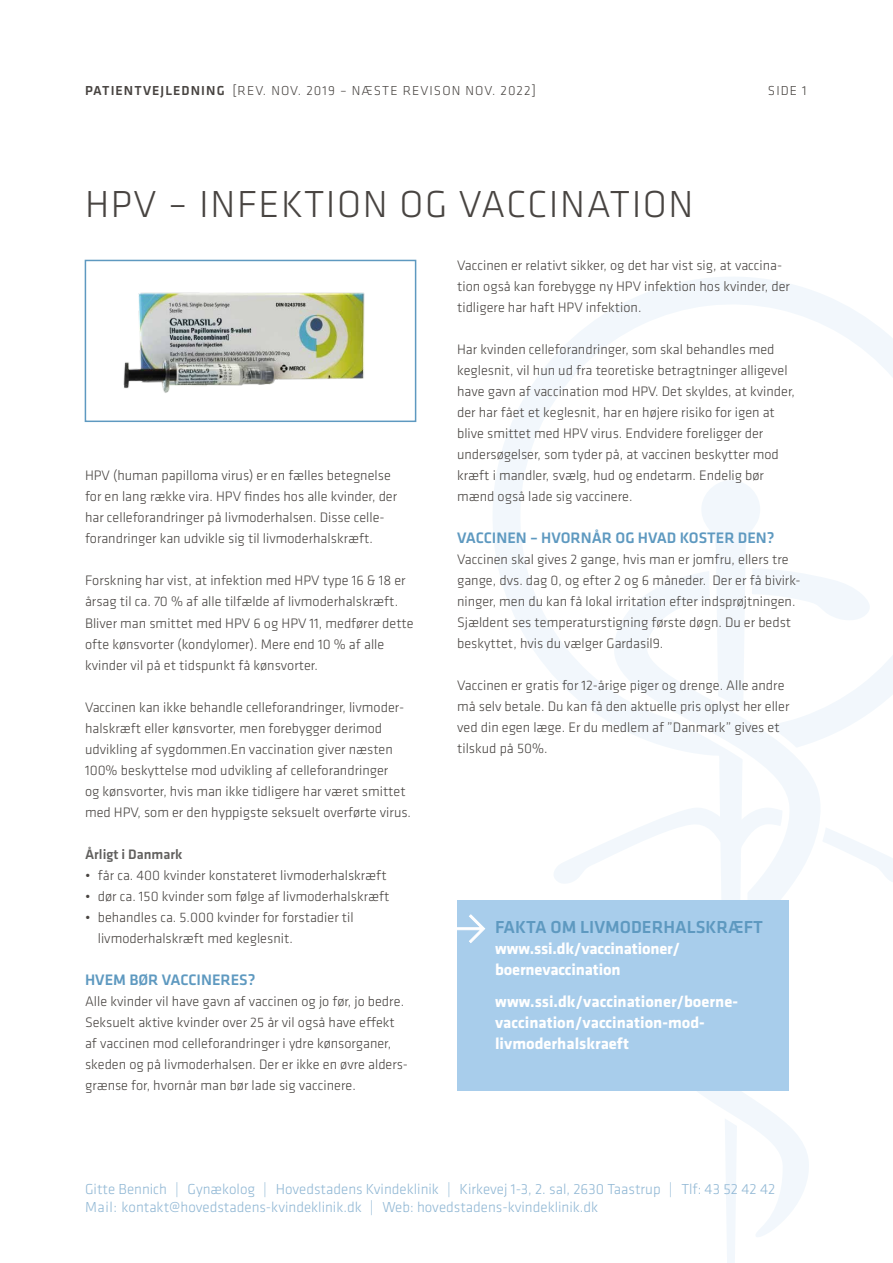
<style>
.page{position:relative;width:893px;height:1263px;background:#fff}
.page>*{position:absolute;margin:0;border:0;box-sizing:border-box;transform-origin:0 0}
.t1{font:300 39px "Klavika";letter-spacing:.04em;color:#484441}
.t2{font:500 18px "Klavika";color:#5e99c0}
.t3{font:700 16.5px/21px "Klavika";color:#fff}
.t4{font:500 15.75px "Klavika";color:#5e99c0}
.t5{font:300 15px/18px "Klavika";color:#90b7d4}
.t6{font:300 14.25px/21px "Klavika";color:#484441}
.t7{font:500 14.25px "Klavika";color:#61605e}
.t8{font:300 13.5px "Klavika";letter-spacing:.08em;color:#484441}
.s1{font-weight:500}
</style>
<div class="page">
<svg style="left:727px;top:1238px;width:8px;height:25px"></svg>
<svg style="left:697px;top:1080px;width:112px;height:158px"></svg>
<svg style="left:493px;top:277px;width:400px;height:803px"></svg>
<svg style="left:700px;top:478px;width:173px;height:232px"></svg>
<div style="left:457px;top:900px;width:331px;height:191px;background:#a8cdeb"></div>
<svg style="left:457px;top:914px;width:29px;height:29px"></svg>
<img style="left:123px;top:292px;width:242px;height:101px">
<div style="left:85px;top:260px;width:331px;height:162px;border:2px solid #5e99c0"></div>
<p class="t8" style="left:85px;top:83px;width:452px"><span class="s1">PATIENTVEJLEDNING</span> [REV. NOV. 2019 – NÆSTE REVISON NOV. 2022]</p>
<p class="t8" style="left:768px;top:83px;width:40px">SIDE 1</p>
<h1 class="t1" style="left:85px;top:183px;width:610px">HPV – INFEKTION OG VACCINATION</h1>
<p class="t6" style="left:85px;top:465px;width:314px">HPV (human papilloma virus) er en fælles betegnelse for en lang række vira. HPV findes hos alle kvinder, der har celleforandringer på livmoderhalsen. Disse celle&shy;forandringer kan udvikle sig til livmoderhalskræft.</p>
<p class="t6" style="left:85px;top:570px;width:330px">Forskning har vist, at infektion med HPV type 16 &amp; 18 er årsag til ca. 70 % af alle tilfælde af livmoderhalskræft.<br>Bliver man smittet med HPV 6 og HPV 11, medfører dette ofte kønsvorter (kondylomer). Mere end 10 % af alle kvinder vil på et tidspunkt få kønsvorter.</p>
<p class="t6" style="left:85px;top:696px;width:328px">Vaccinen kan ikke behandle celleforandringer, livmoder&shy;halskræft eller kønsvorter, men forebygger derimod udvikling af sygdommen.En vaccination giver næsten 100% beskyttelse mod udvikling af celleforandringer<br>og kønsvorter, hvis man ikke tidligere har været smittet med HPV, som er den hyppigste seksuelt overførte virus.</p>
<p class="t7" style="left:85px;top:846px;width:99px">Årligt i Danmark</p>
<p class="t6" style="left:85px;top:864px;width:303px">• får ca. 400 kvinder konstateret livmoderhalskræft</p>
<p class="t6" style="left:85px;top:885px;width:306px">• dør ca. 150 kvinder som følge af livmoderhalskræft</p>
<p class="t6" style="left:98px;top:906px;width:257px;text-indent:-13px">• behandles ca. 5.000 kvinder for forstadier til livmoderhalskræft med keglesnit.</p>
<p class="t4" style="left:85px;top:971px;width:172px">HVEM BØR VACCINERES?</p>
<p class="t6" style="left:85px;top:990px;width:325px">Alle kvinder vil have gavn af vaccinen og jo før, jo bedre.<br>Seksuelt aktive kvinder over 25 år vil også have effekt af vaccinen mod celleforandringer i ydre kønsorganer, skeden og på livmoderhalsen. Der er ikke en øvre alders&shy;grænse for, hvornår man bør lade sig vaccinere.</p>
<p class="t6" style="left:457px;top:255px;width:334px">Vaccinen er relativt sikker, og det har vist sig, at vaccina&shy;tion også kan forebygge ny HPV infektion hos kvinder, der tidligere har haft HPV infektion.</p>
<p class="t6" style="left:457px;top:339px;width:339px">Har kvinden celleforandringer, som skal behandles med keglesnit, vil hun ud fra teoretiske betragtninger alligevel have gavn af vaccination mod HPV. Det skyldes, at kvinder, der har fået et keglesnit, har en højere risiko for igen at blive smittet med HPV virus. Endvidere foreligger der undersøgelser, som tyder på, at vaccinen beskytter mod kræft i mandler, svælg, hud og endetarm. Endelig bør mænd også lade sig vaccinere.</p>
<p class="t4" style="left:457px;top:529px;width:319px">VACCINEN – HVORNÅR OG HVAD KOSTER DEN?</p>
<p class="t6" style="left:457px;top:549px;width:345px">Vaccinen skal gives 2 gange, hvis man er jomfru, ellers tre gange, dvs. dag 0, og efter 2 og 6 måneder. Der er få bivirk&shy;ninger, men du kan få lokal irritation efter indsprøjtningen.<br>Sjældent ses temperaturstigning første døgn. Du er bedst beskyttet, hvis du vælger Gardasil9.</p>
<p class="t6" style="left:457px;top:675px;width:334px">Vaccinen er gratis for 12-årige piger og drenge. Alle andre må selv betale. Du kan få den aktuelle pris oplyst her eller ved din egen læge. Er du medlem af ”Danmark” gives et tilskud på 50%.</p>
<p class="t2" style="left:495px;top:917px;width:269px">FAKTA OM LIVMODERHALSKRÆFT</p>
<p class="t3" style="left:495px;top:938px;width:187px">www.ssi.dk/vaccinationer/ boernevaccination</p>
<p class="t3" style="left:495px;top:991px;width:245px">www.ssi.dk/vaccinationer/boerne&shy;vaccination/vaccination-mod&shy;livmoderhalskraeft</p>
<p class="t5" style="left:85px;top:1180px;width:692px">Gitte Bennich | Gynækolog | Hovedstadens Kvindeklinik | Kirkevej 1-3, 2. sal, 2630 Taastrup | Tlf: 43 52 42 42<br>Mail: kontakt@hovedstadens-kvindeklinik.dk | Web: hovedstadens-kvindeklinik.dk</p>
</div>
